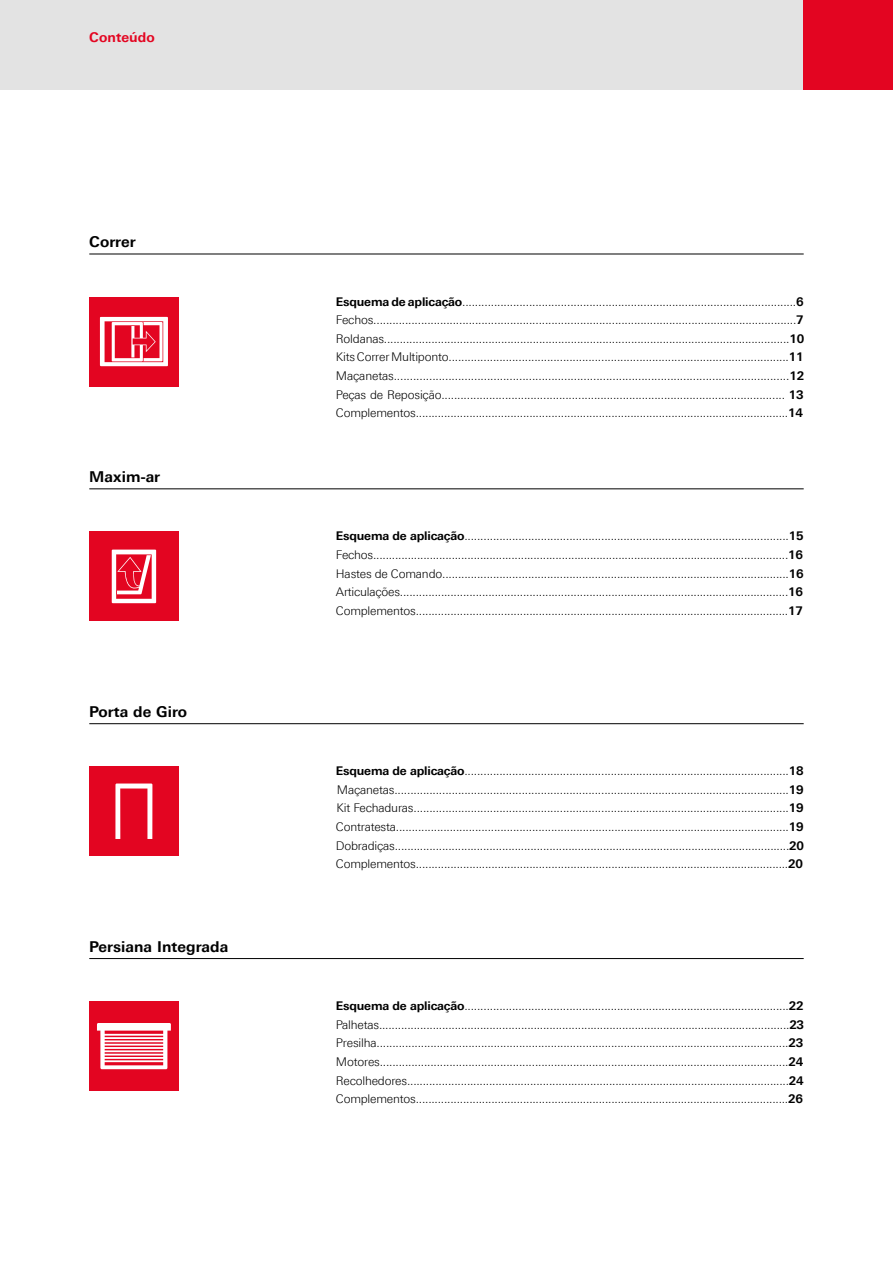
<style>
.page{position:relative;width:893px;height:1263px;background:#fff}
.page>*{position:absolute;margin:0;border:0;box-sizing:border-box;transform-origin:0 0}
.t1{font:700 15px "LT Univers Basic";letter-spacing:.005em;color:#000}
.t2{font:700 13.5px "LT Univers Basic";letter-spacing:.005em;color:#e30521}
.t3{font:300 12px/18.6px "LT Univers Basic";letter-spacing:-.015em;color:#000;text-align:justify}
.s1{font-weight:700}
</style>
<div class="page">
<div style="left:0;top:0;width:893px;height:89px;background:#e3e3e3"></div>
<div style="left:804px;top:0;width:89px;height:89px;background:#e30521"></div>
<div style="left:89px;top:297px;width:90px;height:89px;background:#e30521"></div>
<hr style="left:89px;top:254px;width:715px;height:1px;background:#000">
<div style="left:89px;top:532px;width:90px;height:89px;background:#e30521"></div>
<hr style="left:89px;top:488px;width:715px;height:1px;background:#000">
<div style="left:89px;top:767px;width:90px;height:89px;background:#e30521"></div>
<hr style="left:89px;top:723px;width:715px;height:1px;background:#000">
<div style="left:89px;top:1001px;width:90px;height:90px;background:#e30521"></div>
<hr style="left:89px;top:958px;width:715px;height:1px;background:#000">
<svg style="left:100px;top:317px;width:68px;height:49px"></svg>
<svg style="left:112px;top:550px;width:44px;height:53px"></svg>
<svg style="left:115px;top:783px;width:37px;height:56px"></svg>
<svg style="left:97px;top:1023px;width:74px;height:46px"></svg>
<p class="t2" style="left:89px;top:29px;width:67px">Conteúdo</p>
<p class="t1" style="left:89px;top:233px;width:48px">Correr</p>
<p class="t1" style="left:89px;top:468px;width:72px">Maxim-ar</p>
<p class="t1" style="left:89px;top:703px;width:99px">Porta de Giro</p>
<p class="t1" style="left:89px;top:937px;width:140px">Persiana Integrada</p>
<p class="t3" style="left:336px;top:292px;width:470px"><span class="s1">Esquema de aplicação</span>.........................................................................................................<span class="s1">6<br></span>Fechos.....................................................................................................................................<span class="s1">7<br></span>Roldanas................................................................................................................................<span class="s1">10<br></span>Kits Correr Multiponto...........................................................................................................<span class="s1">11<br></span>Maçanetas...........................................................................................................................<span class="s1">12<br></span>Peças de Reposição............................................................................................................ <span class="s1">13<br></span>Complementos......................................................................................................................<span class="s1">14</span></p>
<p class="t3" style="left:336px;top:527px;width:469px"><span class="s1">Esquema de aplicação</span>......................................................................................................<span class="s1">15<br></span>Fechos....................................................................................................................................<span class="s1">16<br></span>Hastes de Comando.............................................................................................................<span class="s1">16<br></span>Articulações...........................................................................................................................<span class="s1">16<br></span>Complementos......................................................................................................................<span class="s1">17</span></p>
<p class="t3" style="left:336px;top:762px;width:470px"><span class="s1">Esquema de aplicação</span>......................................................................................................<span class="s1">18<br></span>Maçanetas............................................................................................................................<span class="s1">19<br></span>Kit Fechaduras......................................................................................................................<span class="s1">19<br></span>Contratesta............................................................................................................................<span class="s1">19<br></span>Dobradiças.............................................................................................................................<span class="s1">20<br></span>Complementos......................................................................................................................<span class="s1">20</span></p>
<p class="t3" style="left:336px;top:996px;width:470px"><span class="s1">Esquema de aplicação</span>......................................................................................................<span class="s1">22<br></span>Palhetas..................................................................................................................................<span class="s1">23<br></span>Presilha..................................................................................................................................<span class="s1">23<br></span>Motores.................................................................................................................................<span class="s1">24<br></span>Recolhedores.........................................................................................................................<span class="s1">24<br></span>Complementos......................................................................................................................<span class="s1">26</span></p>
</div>
